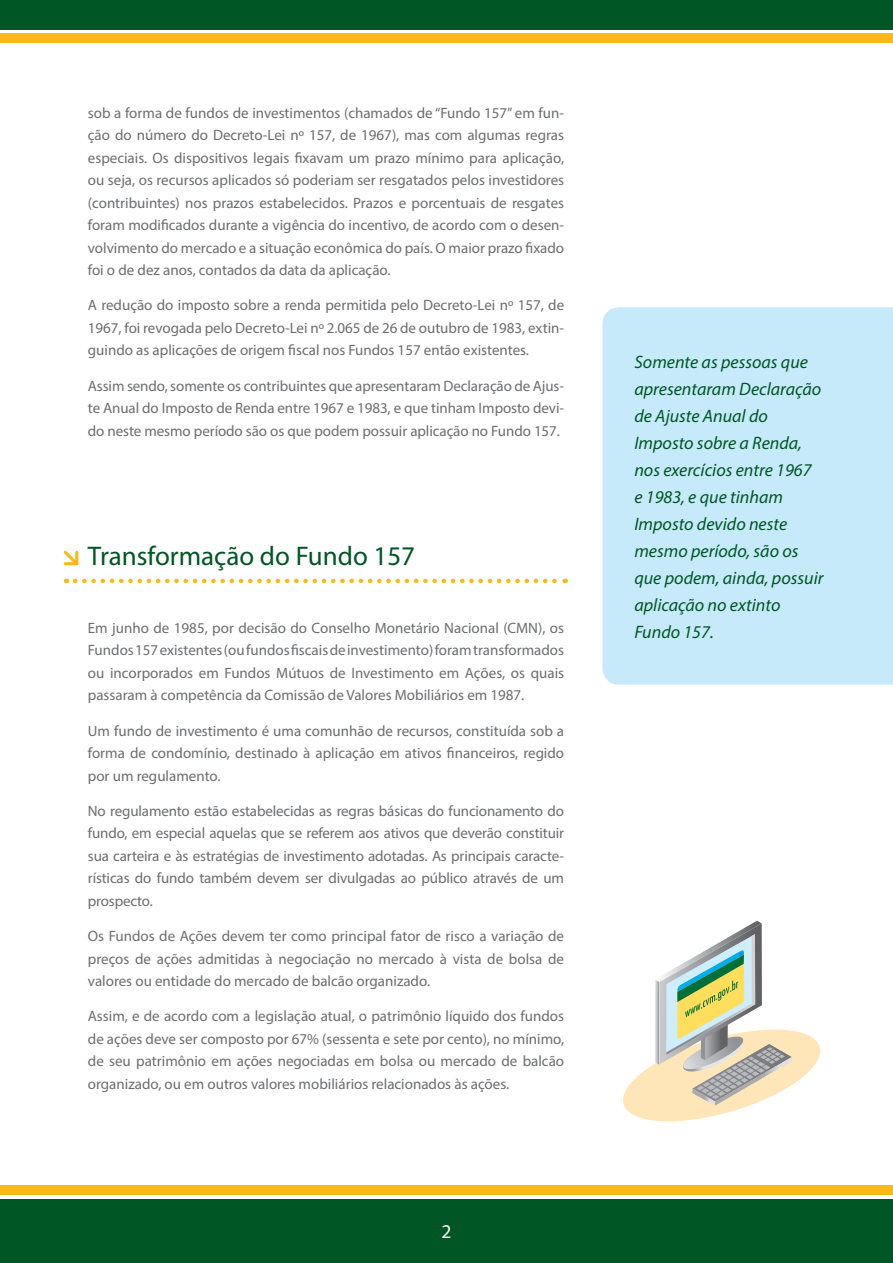
<style>
.page{position:relative;width:893px;height:1263px;background:#fff}
.page>*{position:absolute;margin:0;border:0;box-sizing:border-box;transform-origin:0 0}
.t1{font:27px "Myriad Pro";color:#005624}
.t2{font:19.5px "Myriad Pro";color:#fff}
.t3{font:italic 18px/27px "Myriad Pro";color:#005624}
.t4{font:15px/22.5px "Myriad Pro";color:#6c6d70;text-align:justify}
</style>
<div class="page">
<svg style="left:0;top:29px;width:893px;height:1px"></svg>
<div style="left:0;top:33px;width:893px;height:10px;background:#fcb814"></div>
<div style="left:0;top:0;width:893px;height:29px;background:#005624"></div>
<div style="left:0;top:1185px;width:893px;height:10px;background:#fcb814"></div>
<div style="left:0;top:1199px;width:893px;height:64px;background:#005624"></div>
<div style="left:602px;top:307px;width:291px;height:378px;background:#c6eafa"></div>
<svg style="left:75px;top:579px;width:491px;height:4px"></svg>
<svg style="left:64px;top:550px;width:14px;height:15px"></svg>
<svg style="left:623px;top:921px;width:197px;height:201px"></svg>
<p class="t4" style="left:88px;top:101px;width:478px">sob a forma de fundos de investimentos (chamados de “Fundo 157” em fun&shy;ção do número do Decreto-Lei nº 157, de 1967), mas com algumas regras especiais. Os dispositivos legais fixavam um prazo mínimo para aplicação, ou seja, os recursos aplicados só poderiam ser resgatados pelos investidores (contribuintes) nos prazos estabelecidos. Prazos e porcentuais de resgates foram modificados durante a vigência do incentivo, de acordo com o desen&shy;volvimento do mercado e a situação econômica do país. O maior prazo fixado foi o de dez anos, contados da data da aplicação.</p>
<p class="t4" style="left:88px;top:294px;width:478px">A redução do imposto sobre a renda permitida pelo Decreto-Lei nº 157, de 1967, foi revogada pelo Decreto-Lei nº 2.065 de 26 de outubro de 1983, extin&shy;guindo as aplicações de origem fiscal nos Fundos 157 então existentes.</p>
<p class="t4" style="left:88px;top:374px;width:478px">Assim sendo, somente os contribuintes que apresentaram Declaração de Ajus&shy;te Anual do Imposto de Renda entre 1967 e 1983, e que tinham Imposto devi&shy;do neste mesmo período são os que podem possuir aplicação no Fundo 157.</p>
<h1 class="t1" style="left:88px;top:540px;width:329px">Transformação do Fundo 157</h1>
<p class="t4" style="left:88px;top:616px;width:478px">Em junho de 1985, por decisão do Conselho Monetário Nacional (CMN), os Fundos 157 existentes (ou fundos fiscais de investimento) foram transformados ou incorporados em Fundos Mútuos de Investimento em Ações, os quais passaram à competência da Comissão de Valores Mobiliários em 1987.</p>
<p class="t4" style="left:88px;top:719px;width:478px">Um fundo de investimento é uma comunhão de recursos, constituída sob a forma de condomínio, destinado à aplicação em ativos financeiros, regido por um regulamento.</p>
<p class="t4" style="left:88px;top:799px;width:478px">No regulamento estão estabelecidas as regras básicas do funcionamento do fundo, em especial aquelas que se referem aos ativos que deverão constituir sua carteira e às estratégias de investimento adotadas. As principais caracte&shy;rísticas do fundo também devem ser divulgadas ao público através de um prospecto.</p>
<p class="t4" style="left:88px;top:924px;width:478px">Os Fundos de Ações devem ter como principal fator de risco a variação de preços de ações admitidas à negociação no mercado à vista de bolsa de valores ou entidade do mercado de balcão organizado.</p>
<p class="t4" style="left:88px;top:1005px;width:478px">Assim, e de acordo com a legislação atual, o patrimônio líquido dos fundos de ações deve ser composto por 67% (sessenta e sete por cento), no mínimo, de seu patrimônio em ações negociadas em bolsa ou mercado de balcão organizado, ou em outros valores mobiliários relacionados às ações.</p>
<h2 class="t2" style="left:441px;top:1220px;width:12px">2</h2>
<p class="t3" style="left:634px;top:348px;width:191px">Somente as pessoas que apresentaram Declaração de Ajuste Anual do<br>Imposto sobre a Renda, nos exercícios entre 1967 e 1983, e que tinham<br>Imposto devido neste mesmo período, são os que podem, ainda, possuir aplicação no extinto<br>Fundo 157.</p>
</div>
